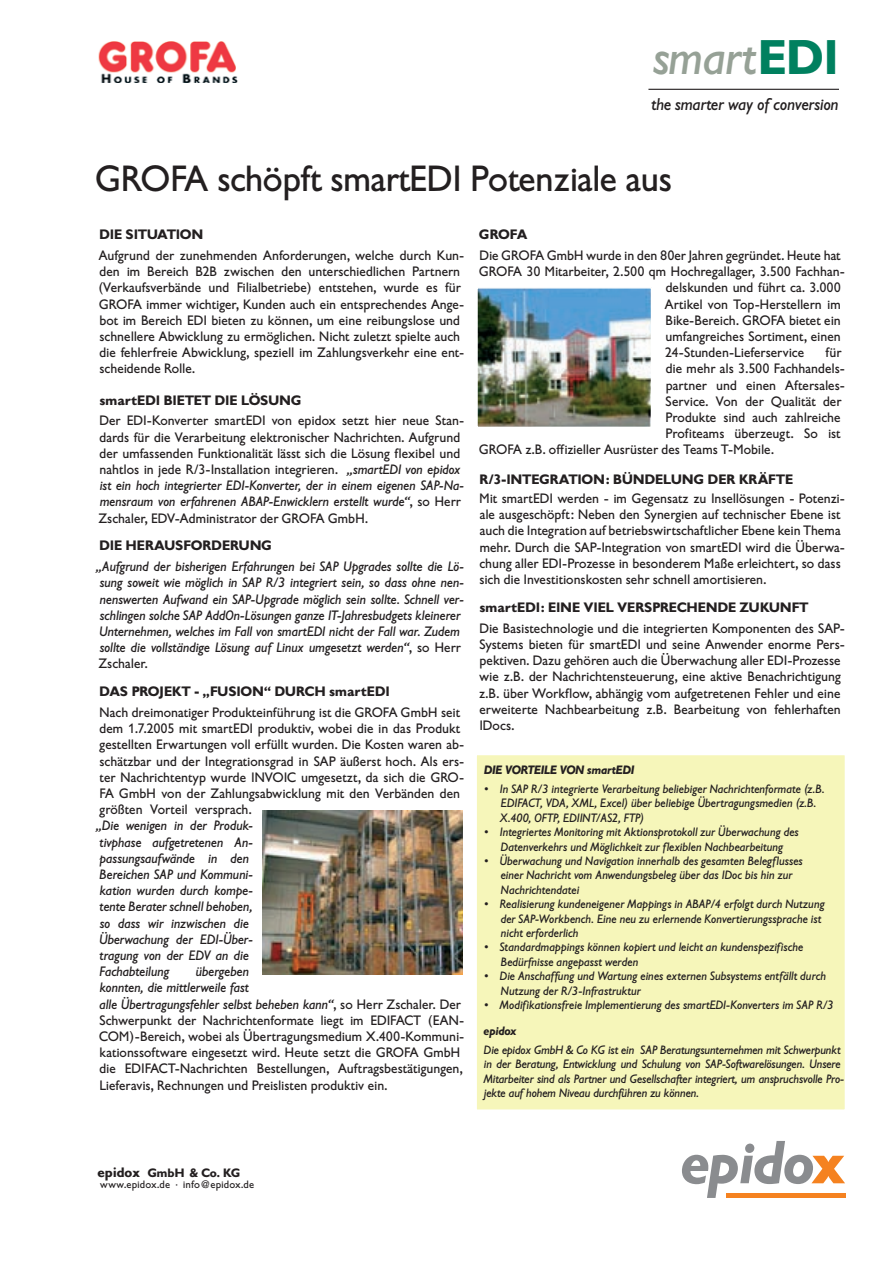
<style>
.page{position:relative;width:893px;height:1263px;background:#fff}
.page>*{position:absolute;margin:0;border:0;box-sizing:border-box;transform-origin:0 0}
.t1{font:60px "Gil Bol Ita";color:#8a8c8f}
.t2{font:48px "Gil Ita";color:#96a196}
.t3{font:36px "Gil Reg";color:#231f20}
.t4{font:16.8px "Gil Ita";letter-spacing:.005em;color:#231f20}
.t5{font:13.5px/16.2px "Gil Reg";letter-spacing:.015em;color:#231f20}
.t6{font:13.5px/16.2px "Gil Ita";letter-spacing:.01em;color:#231f20}
.t7{font:13.5px "Gil Bol";letter-spacing:.01em;color:#231f20}
.t8{font:12px/14.4px "Gil Ita";letter-spacing:.01em;color:#231f20}
.t9{font:12px "Gil Bol Ita";letter-spacing:.01em;color:#231f20}
.t10{font:12px "Gil Bol";color:#231f20}
.t11{font:10.5px "Gil Reg";letter-spacing:.025em;color:#231f20}
.s1{font-family:"Gil Bol";color:#00805f}
.s2{font-family:"Gil Ita"}
.s3{font-family:"Gil Reg"}
.s4{font-family:"Gil Bol";color:#f58220}
</style>
<div class="page">
<div style="left:476px;top:754px;width:369px;height:356px;background:#f6f6ba"></div>
<div style="left:475px;top:754px;width:371px;height:357px;border:2px solid #fff"></div>
<hr style="left:648px;top:89px;width:191px;height:1px;background:#231f20">
<img style="left:479px;top:290px;width:170px;height:135px">
<div style="left:476px;top:287px;width:176px;height:141px;border:2px solid #fff"></div>
<img style="left:98px;top:41px;width:140px;height:42px">
<img style="left:263px;top:810px;width:200px;height:165px">
<div style="left:726px;top:1193px;width:119px;height:5px;background:#f58220"></div>
<p class="t2" style="left:654px;top:30px;width:186px">smart<span class="s1">EDI</span></p>
<p class="t4" style="left:652px;top:95px;width:189px">the smarter way of conversion</p>
<p class="t3" style="left:96px;top:158px;width:578px">GROFA schöpft smartEDI Potenziale aus</p>
<p class="t7" style="left:100px;top:227px;width:105px">DIE SITUATION</p>
<p class="t5" style="left:99px;top:247px;width:367px">Aufgrund der zunehmenden Anforderungen, welche durch Kun&shy;den im Bereich B2B zwischen den unterschiedlichen Partnern (Verkaufsverbände und Filialbetriebe) entstehen, wurde es für GROFA immer wichtiger, Kunden auch ein entsprechendes Ange&shy;bot im Bereich EDI bieten zu können, um eine reibungslose und schnellere Abwicklung zu ermöglichen. Nicht zuletzt spielte auch die fehlerfreie Abwicklung, speziell im Zahlungsverkehr eine ent&shy;scheidende Rolle.</p>
<p class="t7" style="left:100px;top:392px;width:203px">smartEDI BIETET DIE LÖSUNG</p>
<p class="t5" style="left:99px;top:413px;width:367px">Der EDI-Konverter smartEDI von epidox setzt hier neue Stan&shy;dards für die Verarbeitung elektronischer Nachrichten. Aufgrund der umfassenden Funktionalität lässt sich die Lösung flexibel und nahtlos in jede R/3-Installation integrieren. <span class="s2">„smartEDI von epidox ist ein hoch integrierter EDI-Konverter, der in einem eigenen SAP-Na&shy;mensraum von erfahrenen ABAP-Enwicklern erstellt wurde“</span>, so Herr Zschaler, EDV-Administrator der GROFA GmbH.</p>
<p class="t7" style="left:100px;top:538px;width:174px">DIE HERAUSFORDERUNG</p>
<p class="t6" style="left:96px;top:559px;width:369px">„Aufgrund der bisherigen Erfahrungen bei SAP Upgrades sollte die Lö&shy;sung soweit wie möglich in SAP R/3 integriert sein, so dass ohne nen&shy;nenswerten Aufwand ein SAP-Upgrade möglich sein sollte. Schnell ver&shy;schlingen solche SAP AddOn-Lösungen ganze IT-Jahresbudgets kleinerer Unternehmen, welches im Fall von smartEDI nicht der Fall war. Zudem sollte die vollständige Lösung auf Linux umgesetzt werden“<span class="s3">, so Herr Zschaler.</span></p>
<p class="t7" style="left:100px;top:684px;width:291px">DAS PROJEKT - „FUSION“ DURCH smartEDI</p>
<p class="t5" style="left:96px;top:704px;width:370px">Nach dreimonatiger Produkteinführung ist die GROFA GmbH seit dem 1.7.2005 mit smartEDI produktiv, wobei die in das Produkt gestellten Erwartungen voll erfüllt wurden. Die Kosten waren ab&shy;schätzbar und der Integrationsgrad in SAP äußerst hoch. Als ers&shy;ter Nachrichtentyp wurde INVOIC umgesetzt, da sich die GRO-FA GmbH von der Zahlungsabwicklung mit den Verbänden den größten Vorteil versprach.<br><span class="s2">„Die wenigen in der Produk-<br>tivphase aufgetretenen An-<br>passungsaufwände in den<br>Bereichen SAP und Kommuni-<br>kation wurden durch kompe-<br>tente Berater schnell behoben,<br>so dass wir inzwischen die<br>Überwachung der EDI-Über-<br>tragung von der EDV an die<br>Fachabteilung</span></p>
<p class="t7" style="left:480px;top:227px;width:49px">GROFA</p>
<p class="t5" style="left:480px;top:247px;width:362px">Die GROFA GmbH wurde in den 80er Jahren gegründet. Heute hat</p>
<p class="t5" style="left:479px;top:264px;width:367px">GROFA 30 Mitarbeiter, 2.500 qm Hochregallager, 3.500 Fachhan-</p>
<p class="t5" style="left:666px;top:280px;width:176px">delskunden und führt ca. 3.000</p>
<p class="t5" style="left:665px;top:296px;width:177px">Artikel von Top-Herstellern im</p>
<p class="t5" style="left:666px;top:312px;width:176px">Bike-Bereich. GROFA bietet ein</p>
<p class="t5" style="left:666px;top:328px;width:177px">umfangreiches Sortiment, einen</p>
<p class="t5" style="left:665px;top:345px;width:140px">24-Stunden-Lieferservice</p>
<p class="t5" style="left:826px;top:345px;width:17px">für</p>
<p class="t5" style="left:666px;top:361px;width:180px">die mehr als 3.500 Fachhandels-</p>
<p class="t5" style="left:666px;top:377px;width:180px">partner und einen Aftersales-</p>
<p class="t5" style="left:666px;top:393px;width:178px">Service. Von der Qualität der</p>
<p class="t5" style="left:666px;top:409px;width:176px">Produkte sind auch zahlreiche</p>
<p class="t5" style="left:666px;top:426px;width:176px">Profiteams überzeugt. So ist</p>
<p class="t5" style="left:479px;top:442px;width:296px">GROFA z.B. offizieller Ausrüster des Teams T-Mobile.</p>
<p class="t7" style="left:480px;top:471px;width:315px">R/3-INTEGRATION: BÜNDELUNG DER KRÄFTE</p>
<p class="t5" style="left:480px;top:490px;width:366px">Mit smartEDI werden - im Gegensatz zu Insellösungen - Potenzi&shy;ale ausgeschöpft: Neben den Synergien auf technischer Ebene ist auch die Integration auf betriebswirtschaftlicher Ebene kein Thema mehr. Durch die SAP-Integration von smartEDI wird die Überwa&shy;chung aller EDI-Prozesse in besonderem Maße erleichtert, so dass sich die Investitionskosten sehr schnell amortisieren.</p>
<p class="t7" style="left:480px;top:599px;width:330px">smartEDI: EINE VIEL VERSPRECHENDE ZUKUNFT</p>
<p class="t5" style="left:479px;top:620px;width:367px">Die Basistechnologie und die integrierten Komponenten des SAP-Systems bieten für smartEDI und seine Anwender enorme Pers&shy;pektiven. Dazu gehören auch die Überwachung aller EDI-Prozesse wie z.B. der Nachrichtensteuerung, eine aktive Benachrichtigung z.B. über Workflow, abhängig vom aufgetretenen Fehler und eine erweiterte Nachbearbeitung z.B. Bearbeitung von fehlerhaften IDocs.</p>
<p class="t9" style="left:484px;top:763px;width:152px">DIE VORTEILE VON smartEDI</p>
<p class="t8" style="left:501px;top:782px;width:326px;text-indent:-16px">• In SAP R/3 integrierte Verarbeitung beliebiger Nachrichtenformate (z.B.<br>EDIFACT, VDA, XML, Excel) über beliebige Übertragungsmedien (z.B.<br>X.400, OFTP, EDIINT/AS2, FTP)</p>
<p class="t8" style="left:484px;top:825px;width:316px;text-align:center">• Integriertes Monitoring mit Aktionsprotokoll zur Überwachung des<br>Datenverkehrs und Möglichkeit zur flexiblen Nachbearbeitung</p>
<p class="t8" style="left:501px;top:854px;width:304px;text-indent:-17px">• Überwachung und Navigation innerhalb des gesamten Belegflusses einer Nachricht vom Anwendungsbeleg über das IDoc bis hin zur<br>Nachrichtendatei</p>
<p class="t8" style="left:501px;top:897px;width:325px;text-indent:-17px">• Realisierung kundeneigener Mappings in ABAP/4 erfolgt durch Nutzung der SAP-Workbench. Eine neu zu erlernende Konvertierungssprache ist nicht erforderlich</p>
<p class="t8" style="left:501px;top:940px;width:304px;text-indent:-17px">• Standardmappings können kopiert und leicht an kundenspezifische<br>Bedürfnisse angepasst werden</p>
<p class="t8" style="left:501px;top:969px;width:327px;text-indent:-17px">• Die Anschaffung und Wartung eines externen Subsystems entfällt durch<br>Nutzung der R/3-Infrastruktur</p>
<p class="t8" style="left:484px;top:998px;width:351px">• Modifikationsfreie Implementierung des smartEDI-Konverters im SAP R/3</p>
<p class="t9" style="left:484px;top:1024px;width:34px">epidox</p>
<p class="t8" style="left:484px;top:1043px;width:361px">Die epidox GmbH &amp; Co KG ist ein SAP Beratungsunternehmen mit Schwerpunkt in der Beratung, Entwicklung und Schulung von SAP-Softwarelösungen. Unsere Mitarbeiter sind als Partner und Gesellschafter integriert, um anspruchsvolle Pro&shy;jekte auf hohem Niveau durchführen zu können.</p>
<p class="t5" style="left:99px;top:964px;width:366px;text-indent:97px"><span class="s2">übergeben<br>konnten, die mittlerweile fast<br>alle Übertragungsfehler selbst beheben kann“</span>, so Herr Zschaler. Der Schwerpunkt der Nachrichtenformate liegt im EDIFACT (EAN-COM)-Bereich, wobei als Übertragungsmedium X.400-Kommuni&shy;kationssoftware eingesetzt wird. Heute setzt die GROFA GmbH die EDIFACT-Nachrichten Bestellungen, Auftragsbestätigungen, Lieferavis, Rechnungen und Preislisten produktiv ein.</p>
<p class="t7" style="left:98px;top:1165px;width:44px">epidox</p>
<p class="t11" style="left:101px;top:1178px;width:155px">www.epidox.de · info@epidox.de</p>
<p class="t10" style="left:148px;top:1166px;width:94px">GmbH &amp; Co. KG</p>
<p class="t1" style="left:680px;top:1127px;width:168px">epido<span class="s4">x</span></p>
</div>
